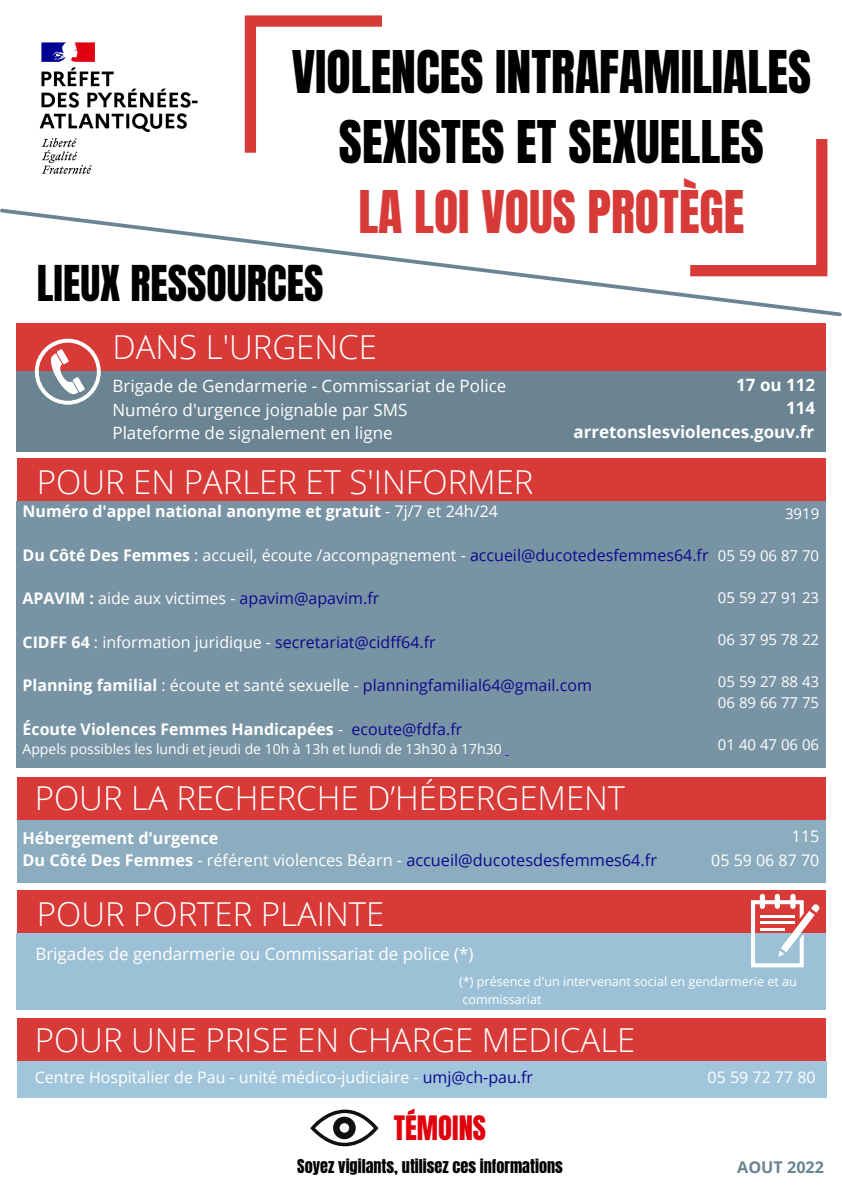
<style>
.page{position:relative;width:842px;height:1191px;background:#fff}
.page>*{position:absolute;margin:0;border:0;box-sizing:border-box;transform-origin:0 0}
.t1{font:50px/69.7px "Anton";color:#000;text-align:center}
.t2{font:50px "Anton";color:#d83a38}
.t3{font:42px "Anton";color:#000}
.t4{font:300 33px "Open Sans";color:#fff}
.t5{font:28.6px "Anton";color:#e1010d}
.t6{font:17px/23.2px "Open Sans";color:#fff}
.t7{font:700 17px/23.2px "Open Sans";color:#fff;text-align:right}
.t8{font:700 16.3px/22.5px "Open Sans";color:#fff}
.t9{font:16.2px "Anton";color:#000}
.t10{font:700 16.2px "Open Sans";color:#6b8492}
.t11{font:16px/24px "Open Sans";color:#fff;text-align:right}
.t12{font:700 16px "Open Sans";color:#fff}
.t13{font:16px "Open Sans";color:#0d088e}
.t14{font:15px/21px "Open Sans";color:#fff}
.t15{font:14px "Open Sans";color:#fff}
.t16{font:12.6px/17.5px "Open Sans";color:#fff}
.s1{font-weight:400}
.s2{font-weight:700}
.s3{color:#0d088e}
.s4{font-weight:700;color:#fff}
.s5{color:#fff}
.s6{font-weight:400;color:#0d088e}
</style>
<div class="page">
<div style="left:17px;top:324px;width:809px;height:48px;background:#d83a38"></div>
<div style="left:17px;top:372px;width:809px;height:80px;background:#6b8492"></div>
<div style="left:17px;top:820px;width:809px;height:62px;background:#8cadbf"></div>
<div style="left:17px;top:933px;width:809px;height:76px;background:#9cc1d6"></div>
<div style="left:17px;top:501px;width:809px;height:266px;background:#7894a4"></div>
<div style="left:18px;top:1060px;width:809px;height:37px;background:#a1c6db"></div>
<svg style="left:245px;top:15px;width:137px;height:138px"></svg>
<svg style="left:816px;top:139px;width:11px;height:67px"></svg>
<svg style="left:0;top:206px;width:842px;height:111px"></svg>
<div style="left:17px;top:458px;width:809px;height:43px;background:#d83a38"></div>
<div style="left:17px;top:777px;width:809px;height:43px;background:#d83a38"></div>
<div style="left:17px;top:890px;width:809px;height:43px;background:#d83a38"></div>
<svg style="left:751px;top:893px;width:69px;height:74px"></svg>
<div style="left:17px;top:1017px;width:809px;height:43px;background:#d83a38"></div>
<svg style="left:35px;top:339px;width:66px;height:65px"></svg>
<svg style="left:310px;top:1109px;width:68px;height:37px"></svg>
<img style="left:39px;top:42px;width:159px;height:132px">
<h1 class="t1" style="left:292px;top:38px;width:521px">VIOLENCES INTRAFAMILIALES<br>SEXISTES ET SEXUELLES</h1>
<h1 class="t2" style="left:358px;top:175px;width:388px">LA LOI VOUS PROTÈGE</h1>
<h2 class="t3" style="left:37px;top:253px;width:288px">LIEUX RESSOURCES</h2>
<h3 class="t4" style="left:112px;top:324px;width:266px">DANS L'URGENCE</h3>
<p class="t6" style="left:112px;top:374px;width:395px">Brigade de Gendarmerie - Commissariat de Police<br>Numéro d'urgence joignable par SMS<br>Plateforme de signalement en ligne</p>
<h3 class="t4" style="left:37px;top:458px;width:498px">POUR EN PARLER ET S'INFORMER</h3>
<p class="t7" style="left:573px;top:373px;width:243px">17 ou 112<br>114 arretonslesviolences.gouv.fr</p>
<p class="t12" style="left:23px;top:500px;width:477px">Numéro d'appel national anonyme et gratuit <span class="s1">- 7j/7 et 24h/24</span></p>
<p class="t11" style="left:23px;top:542px;width:688px"><span class="s2">Du Côté Des Femmes</span> : accueil, écoute /accompagnement - <span class="s3">accueil@ducotedesfemmes64.fr</span></p>
<p class="t11" style="left:23px;top:586px;width:358px"><span class="s2">APAVIM :</span> aide aux victimes - <span class="s3">apavim@apavim.fr</span></p>
<p class="t11" style="left:23px;top:629px;width:415px"><span class="s2">CIDFF 64</span> : information juridique - <span class="s3">secretariat@cidff64.fr</span></p>
<p class="t13" style="left:23px;top:674px;width:571px"><span class="s4">Planning familial</span> <span class="s5">: écoute et santé sexuelle -</span> planningfamilial64@gmail.com</p>
<p class="t12" style="left:23px;top:717px;width:441px">Écoute Violences Femmes Handicapées <span class="s1">-</span> <span class="s6">ecoute@fdfa.fr</span></p>
<p class="t15" style="left:23px;top:739px;width:481px">Appels possibles les lundi et jeudi de 10h à 13h et lundi de 13h30 à 17h30</p>
<h3 class="t4" style="left:35px;top:774px;width:592px">POUR LA RECHERCHE D’HÉBERGEMENT</h3>
<p class="t14" style="left:785px;top:502px;width:36px">3919</p>
<p class="t14" style="left:718px;top:544px;width:103px">05 59 06 87 70</p>
<p class="t14" style="left:718px;top:586px;width:103px">05 59 27 91 23</p>
<p class="t14" style="left:718px;top:628px;width:103px">06 37 95 78 22</p>
<p class="t14" style="left:718px;top:670px;width:103px">05 59 27 88 43<br>06 89 66 77 75</p>
<p class="t14" style="left:718px;top:733px;width:103px">01 40 47 06 06</p>
<p class="t8" style="left:23px;top:826px;width:636px">Hébergement d'urgence<br>Du Côté Des Femmes <span class="s1">- référent violences Béarn -</span> <span class="s6">accueil@ducotesdesfemmes64.fr</span></p>
<h3 class="t4" style="left:37px;top:890px;width:349px">POUR PORTER PLAINTE</h3>
<p class="t11" style="left:711px;top:823px;width:110px">115<br>05 59 06 87 70</p>
<p class="t6" style="left:35px;top:941px;width:440px">Brigades de gendarmerie ou Commissariat de police (*)</p>
<p class="t16" style="left:459px;top:972px;width:339px">(*) présence d'un intervenant social en gendarmerie et au commissariat</p>
<h3 class="t4" style="left:35px;top:1016px;width:602px">POUR UNE PRISE EN CHARGE MEDICALE</h3>
<p class="t11" style="left:35px;top:1064px;width:500px">Centre Hospitalier de Pau - unité médico-judiciaire - <span class="s3">umj@ch-pau.fr</span></p>
<p class="t11" style="left:708px;top:1064px;width:110px">05 59 72 77 80</p>
<h3 class="t5" style="left:394px;top:1107px;width:94px">TÉMOINS</h3>
<p class="t9" style="left:297px;top:1154px;width:267px">Soyez vigilants, utilisez ces informations</p>
<p class="t10" style="left:737px;top:1155px;width:88px">AOUT 2022</p>
</div>
